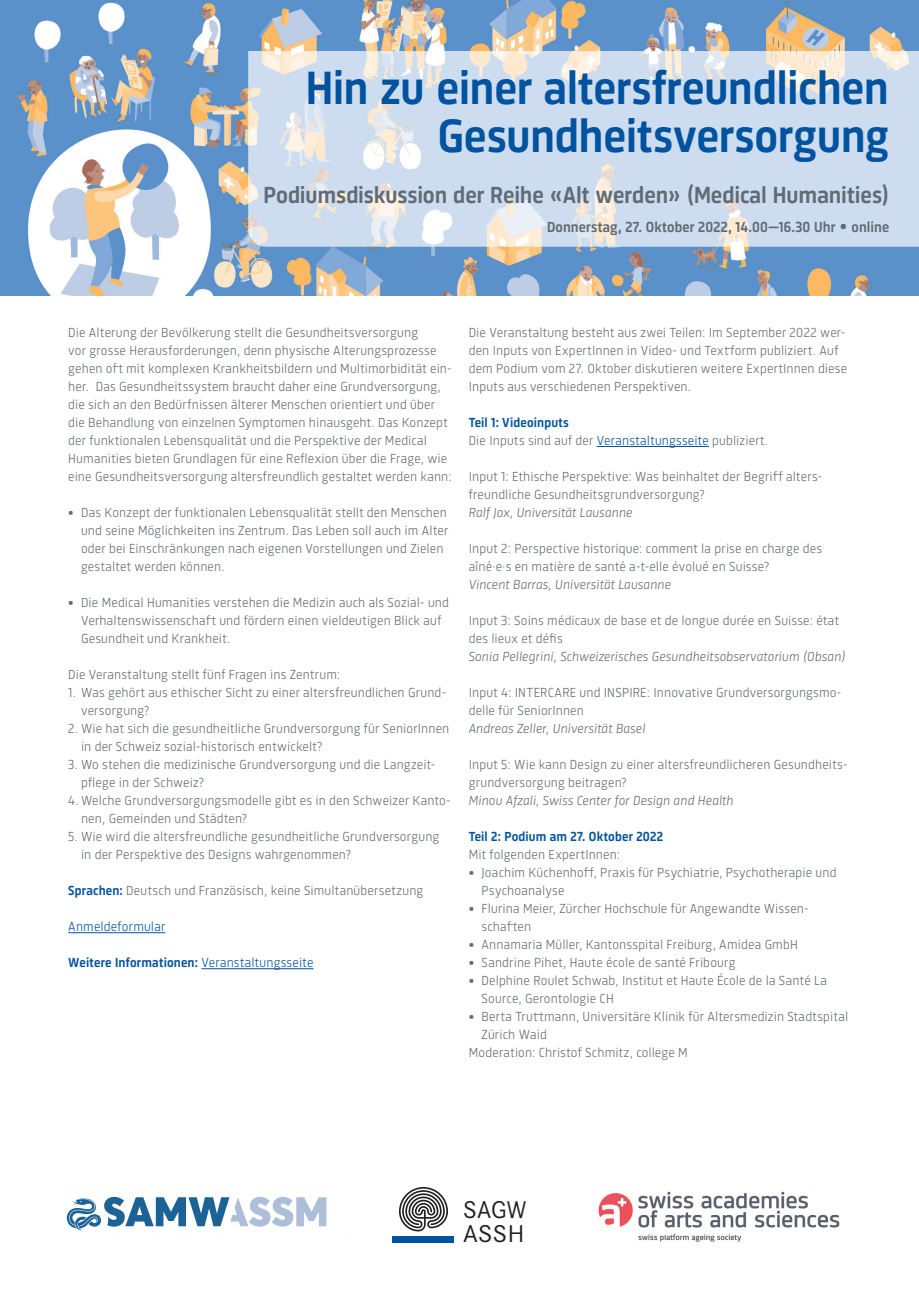
<style>
.page{position:relative;width:919px;height:1289px;background:#fff}
.page>*{position:absolute;margin:0;border:0;box-sizing:border-box;transform-origin:0 0}
.Haupttitel_Flyer_rot{font:500 48px/48px "Sinews Sans Pro";letter-spacing:-.005em;color:#0153a0;text-align:right}
.Untertitel_Flyer_ant{font:500 24px "Sinews Sans Pro";letter-spacing:-.005em;color:#616b75}
.t1{font:23.7px/23.7px "Corporate SBQ";color:#231f20}
.Titelseite_Datum___O{font:500 15px "Sinews Sans Pro";letter-spacing:.005em;color:#616b75}
.Fliesstext__F{font:300 13.5px/18px "Sinews Sans Pro";letter-spacing:.01em;color:#616b75}
.Fliesstext__F-2{font:italic 300 13.5px "Sinews Sans Pro";letter-spacing:.005em;color:#616b75}
.Fliesstext__D{font:300 13.5px "Sinews Sans Pro";letter-spacing:.01em;color:#616b75}
.Fliesstext__D-2{font:500 13.5px "Sinews Sans Pro";letter-spacing:.01em;color:#0153a0}
.Fliesstext__F-3{font:500 13.5px "Sinews Sans Pro";letter-spacing:.015em;color:#0153a0}
.Fliesstext__F-4{font:300 13.5px "Sinews Sans Pro";letter-spacing:.01em;color:#0153a0}
.s1{font-weight:400;font-size:18px}
.s2{font-weight:400}
.s3{font-weight:500;color:#0153a0}
.s4{font-weight:300}
.s5{color:#0153a0}
</style>
<div class="page">
<img style="left:0;top:0;width:918px;height:296px">
<svg style="left:248px;top:51px;width:670px;height:196px;background:#d3dfec"></svg>
<hr style="left:68px;top:932px;width:97px;height:1px;background:#0153a0">
<hr style="left:201px;top:968px;width:112px;height:1px;background:#0153a0">
<hr style="left:596px;top:446px;width:112px;height:1px;background:#0153a0">
<svg style="left:67px;top:1196px;width:259px;height:34px"></svg>
<svg style="left:399px;top:1187px;width:49px;height:44px"></svg>
<div style="left:393px;top:1235px;width:61px;height:7px;background:#0153a0"></div>
<img style="left:598px;top:1191px;width:242px;height:51px">
<p class="Haupttitel_Flyer_rot" style="left:306px;top:60px;width:585px">Hin zu einer altersfreundlichen<br>Gesundheitsversorgung</p>
<p class="Untertitel_Flyer_ant" style="left:263px;top:176px;width:627px">Podiumsdiskussion der Reihe «Alt werden» (Medical Humanities)</p>
<p class="Titelseite_Datum___O" style="left:547px;top:215px;width:343px">Donnerstag, 27. Oktober 2022, 14.00—16.30 Uhr <span class="s1">•</span> online</p>
<p class="Fliesstext__F" style="left:68px;top:322px;width:385px">Die Alterung der Bevölkerung stellt die Gesundheitsversorgung<br>vor grosse Herausforderungen, denn physische Alterungsprozesse gehen of t mit komplexen Krankheitsbildern und Multimorbidität ein&shy;her. Das Gesundheitssystem braucht daher eine Grundversorgung, die sich an den Bedürfnissen älterer Menschen orientiert und über die Behandlung von einzelnen Symptomen hinausgeht. Das Konzept der funktionalen Lebensqualität und die Perspektive der Medical Humanities bieten Grundlagen für eine Reflexion über die Frage, wie eine Gesundheitsversorgung altersfreundlich gestaltet werden kann:</p>
<p class="Fliesstext__F" style="left:81px;top:502px;width:369px;text-indent:-13px"><span class="s2">•</span> Das Konzept der funktionalen Lebensqualität stellt den Menschen und seine Möglichkeiten ins Zentrum. Das Leben soll auch im Alter oder bei Einschränkungen nach eigenen Vorstellungen und Zielen gestaltet werden können.</p>
<p class="Fliesstext__F" style="left:81px;top:592px;width:369px;text-indent:-13px"><span class="s2">•</span> Die Medical Humanities verstehen die Medizin auch als Sozial- und<br>Verhaltenswissenschaf t und fördern einen vieldeutigen Blick auf<br>Gesundheit und Krankheit.</p>
<p class="Fliesstext__F" style="left:68px;top:664px;width:273px">Die Veranstaltung stellt fünf Fragen ins Zentrum:</p>
<p class="Fliesstext__F" style="left:81px;top:682px;width:366px;text-indent:-13px">1. Was gehört aus ethischer Sicht zu einer altersfreundlichen Grund&shy;versorgung?</p>
<p class="Fliesstext__F" style="left:81px;top:718px;width:370px;text-indent:-13px">2. Wie hat sich die gesundheitliche Grundversorgung für SeniorInnen in der Schweiz sozial-historisch entwickelt?</p>
<p class="Fliesstext__F" style="left:81px;top:754px;width:356px;text-indent:-13px">3. Wo stehen die medizinische Grundversorgung und die Langzeit&shy;pflege in der Schweiz?</p>
<p class="Fliesstext__F" style="left:81px;top:790px;width:371px;text-indent:-13px">4. Welche Grundversorgungsmodelle gibt es in den Schweizer Kanto&shy;nen, Gemeinden und Städten?</p>
<p class="Fliesstext__F" style="left:81px;top:826px;width:360px;text-indent:-13px">5. Wie wird die altersfreundliche gesundheitliche Grundversorgung in der Perspektive des Designs wahrgenommen?</p>
<p class="Fliesstext__F" style="left:68px;top:880px;width:356px"><span class="s3">Sprachen:</span> Deutsch und Französisch, keine Simultanübersetzung</p>
<p class="Fliesstext__F-4" style="left:68px;top:917px;width:98px">Anmeldeformular</p>
<p class="Fliesstext__F-3" style="left:68px;top:952px;width:247px">Weitere Informationen: <span class="s4">Veranstaltungsseite</span></p>
<p class="Fliesstext__F" style="left:468px;top:322px;width:380px">Die Veranstaltung besteht aus zwei Teilen: Im September 2022 wer&shy;den Inputs von ExpertInnen in Video- und Text form publiziert. Auf dem Podium vom 27. Oktober diskutieren weitere ExpertInnen diese Inputs aus verschiedenen Perspektiven.</p>
<p class="Fliesstext__D-2" style="left:468px;top:412px;width:101px">Teil 1: Videoinputs</p>
<p class="Fliesstext__D" style="left:468px;top:431px;width:301px">Die Inputs sind auf der <span class="s5">Veranstaltungsseite</span> publiziert.</p>
<p class="Fliesstext__F" style="left:468px;top:466px;width:355px">Input 1: Ethische Perspektive: Was beinhaltet der Begrif f alters&shy;freundliche Gesundheitsgrundversorgung?</p>
<p class="Fliesstext__F-2" style="left:468px;top:503px;width:165px">Ralf Jox, Universität Lausanne</p>
<p class="Fliesstext__F" style="left:468px;top:538px;width:355px">Input 2: Perspective historique: comment la prise en charge des aîné·e·s en matière de santé a-t-elle évolué en Suisse?</p>
<p class="Fliesstext__F-2" style="left:468px;top:575px;width:204px">Vincent Barras, Universität Lausanne</p>
<p class="Fliesstext__F" style="left:468px;top:610px;width:372px">Input 3: Soins médicaux de base et de longue durée en Suisse: état des lieux et défis</p>
<p class="Fliesstext__F-2" style="left:468px;top:647px;width:378px">Sonia Pellegrini, Schweizerisches Gesundheitsobservatorium (Obsan)</p>
<p class="Fliesstext__F" style="left:468px;top:682px;width:374px">Input 4: INTERCARE und INSPIRE: Innovative Grundversorgungsmo&shy;delle für SeniorInnen</p>
<p class="Fliesstext__F-2" style="left:468px;top:719px;width:178px">Andreas Zeller, Universität Basel</p>
<p class="Fliesstext__F" style="left:468px;top:754px;width:380px">Input 5: Wie kann Design zu einer altersfreundlicheren Gesundheits&shy;grundversorgung beitragen?</p>
<p class="Fliesstext__F-2" style="left:468px;top:791px;width:266px">Minou Afzali, Swiss Center for Design and Health</p>
<p class="Fliesstext__D-2" style="left:468px;top:826px;width:196px">Teil 2: Podium am 27. Oktober 2022</p>
<p class="Fliesstext__D" style="left:468px;top:845px;width:153px">Mit folgenden ExpertInnen:</p>
<p class="Fliesstext__F" style="left:481px;top:862px;width:356px;text-indent:-13px"><span class="s2">•</span> Joachim Küchenhof f, Praxis für Psychiatrie, Psychotherapie und<br>Psychoanalyse</p>
<p class="Fliesstext__F" style="left:481px;top:898px;width:327px;text-indent:-13px"><span class="s2">•</span> Flurina Meier, Zürcher Hochschule für Angewandte Wissen&shy;schaf ten</p>
<p class="Fliesstext__F" style="left:468px;top:934px;width:330px"><span class="s2">•</span> Annamaria Müller, Kantonsspital Freiburg, Amidea GmbH</p>
<p class="Fliesstext__F" style="left:468px;top:952px;width:268px"><span class="s2">•</span> Sandrine Pihet, Haute école de santé Fribourg</p>
<p class="Fliesstext__F" style="left:481px;top:970px;width:347px;text-indent:-13px"><span class="s2">•</span> Delphine Roulet Schwab, Institut et Haute École de la Santé La<br>Source, Gerontologie CH</p>
<p class="Fliesstext__F" style="left:481px;top:1006px;width:368px;text-indent:-13px"><span class="s2">•</span> Berta Trut tmann, Universitäre Klinik für Altersmedizin Stadtspital<br>Zürich Waid</p>
<p class="Fliesstext__F" style="left:468px;top:1042px;width:220px">Moderation: Christof Schmitz, college M</p>
<p class="t1" style="left:463px;top:1198px;width:65px">SAGW<br>ASSH</p>
</div>
